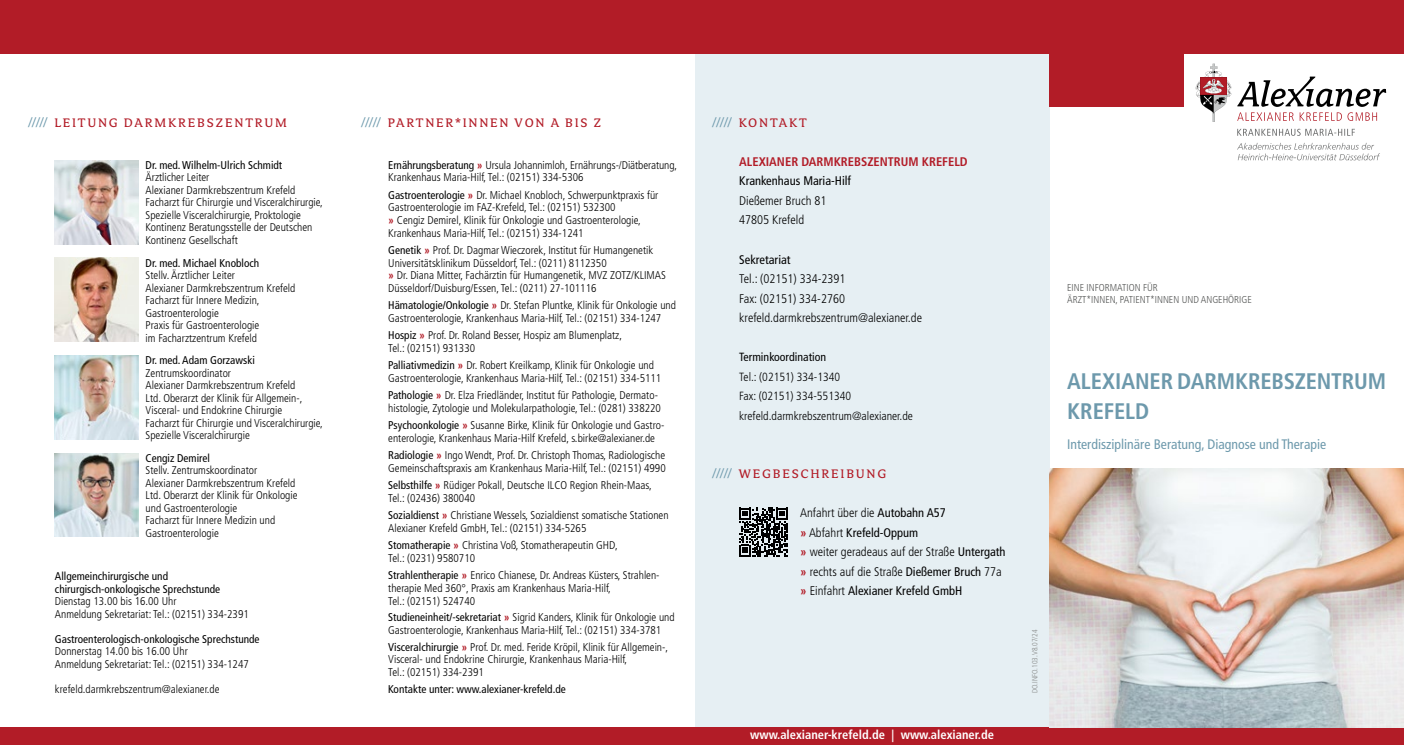
<style>
.page{position:relative;width:1404px;height:745px;background:#fff}
.page>*{position:absolute;margin:0;border:0;box-sizing:border-box;transform-origin:0 0}
.t1{font:700 condensed 22.5px/30px "Frutiger LT Std";letter-spacing:-.005em;color:#6d99ac}
.t2{font:13.75px "Avance OT";letter-spacing:.13em;color:#b21c27}
.t3{font:condensed 13.75px "Frutiger LT Std";color:#6d99ac}
.t4{font:300 condensed 12.5px/19.5px "Frutiger LT Std";color:#000}
.t5{font:700 condensed 12.5px "Frutiger LT Std";color:#fff}
.t6{font:700 condensed 12.5px "Frutiger LT Std";color:#b21c27}
.t7{font:condensed 12.5px "Frutiger LT Std";color:#000}
.t8{font:300 condensed 11.88px/19.5px "Frutiger LT Std";color:#000}
.t9{font:condensed 11.88px "Frutiger LT Std";color:#000}
.t10{font:300 condensed 11.25px/12.5px "Frutiger LT Std";color:#000}
.t11{font:condensed 11.25px/12.5px "Frutiger LT Std";color:#000}
.t12{font:300 condensed 10px/12px "Frutiger LT Std";color:#555756}
.t13{font:300 condensed 7.5px "Frutiger LT Std";color:#878988}
.s1{font-family:"Frutiger LT Std";font-weight:300;color:#6d99ac}
.s2{font-weight:400}
.s3{font-weight:700;color:#b21c27}
</style>
<div class="page">
<img style="left:55px;top:453px;width:83px;height:83px">
<div style="left:694px;top:0;width:355px;height:744px;background:#e6eff3"></div>
<div style="left:0;top:726px;width:1403px;height:18px;background:#b21c27"></div>
<div style="left:1049px;top:53px;width:134px;height:53px;background:#b21c27"></div>
<img style="left:1049px;top:468px;width:354px;height:258px">
<div style="left:0;top:0;width:1403px;height:53px;background:#b21c27"></div>
<img style="left:55px;top:160px;width:83px;height:84px">
<img style="left:55px;top:355px;width:83px;height:84px">
<svg style="left:1195px;top:64px;width:36px;height:58px"></svg>
<svg style="left:1237px;top:143px;width:142px;height:17px"></svg>
<svg style="left:1237px;top:129px;width:117px;height:7px"></svg>
<svg style="left:1237px;top:76px;width:148px;height:45px"></svg>
<img style="left:55px;top:258px;width:83px;height:83px">
<svg style="left:739px;top:507px;width:48px;height:49px"></svg>
<p class="t2" style="left:28px;top:115px;width:260px"><span class="s1">/////</span> LEITUNG DARMKREBSZENTRUM</p>
<p class="t11" style="left:146px;top:159px;width:138px">Dr. med. Wilhelm-Ulrich Schmidt</p>
<p class="t10" style="left:146px;top:171px;width:179px">Ärztlicher Leiter<br>Alexianer Darmkrebszentrum Krefeld Facharzt für Chirurgie und Visceralchirurgie, Spezielle Visceralchirurgie, Proktologie Kontinenz Beratungsstelle der Deutschen Kontinenz Gesellschaft</p>
<p class="t11" style="left:146px;top:256px;width:115px">Dr. med. Michael Knobloch</p>
<p class="t10" style="left:146px;top:269px;width:151px">Stellv. Ärztlicher Leiter<br>Alexianer Darmkrebszentrum Krefeld<br>Facharzt für Innere Medizin,<br>Gastroenterologie<br>Praxis für Gastroenterologie<br>im Facharztzentrum Krefeld</p>
<p class="t11" style="left:146px;top:354px;width:111px">Dr. med. Adam Gorzawski</p>
<p class="t10" style="left:146px;top:366px;width:179px">Zentrumskoordinator<br>Alexianer Darmkrebszentrum Krefeld<br>Ltd. Oberarzt der Klinik für Allgemein-, Visceral- und Endokrine Chirurgie<br>Facharzt für Chirurgie und Visceralchirurgie, Spezielle Visceralchirurgie</p>
<p class="t11" style="left:146px;top:451px;width:66px">Cengiz Demirel</p>
<p class="t10" style="left:146px;top:464px;width:153px">Stellv. Zentrumskoordinator<br>Alexianer Darmkrebszentrum Krefeld<br>Ltd. Oberarzt der Klinik für Onkologie und Gastroenterologie<br>Facharzt für Innere Medizin und<br>Gastroenterologie</p>
<p class="t11" style="left:55px;top:570px;width:167px">Allgemeinchirurgische und chirurgisch-onkologische Sprechstunde</p>
<p class="t10" style="left:55px;top:595px;width:195px">Dienstag 13.00 bis 16.00 Uhr<br>Anmeldung Sekretariat: Tel.: (02151) 334-2391</p>
<p class="t11" style="left:55px;top:632px;width:206px">Gastroenterologisch-onkologische Sprechstunde</p>
<p class="t10" style="left:55px;top:645px;width:195px">Donnerstag 14.00 bis 16.00 Uhr<br>Anmeldung Sekretariat: Tel.: (02151) 334-1247</p>
<p class="t10" style="left:55px;top:682px;width:166px">krefeld.darmkrebszentrum@alexianer.de</p>
<p class="t2" style="left:361px;top:115px;width:241px"><span class="s1">/////</span> PARTNER*INNEN VON A BIS Z</p>
<p class="t10" style="left:388px;top:159px;width:290px"><span class="s2">Ernährungsberatung</span> <span class="s3">»</span> Ursula Johannimloh, Ernährungs-/Diätberatung,<br>Krankenhaus Maria-Hilf, Tel.: (02151) 334-5306</p>
<p class="t10" style="left:388px;top:189px;width:271px"><span class="s2">Gastroenterologie</span> <span class="s3">»</span> Dr. Michael Knobloch, Schwerpunktpraxis für Gastroenterologie im FAZ-Krefeld, Tel.: (02151) 532300<br><span class="s3">»</span> Cengiz Demirel, Klinik für Onkologie und Gastroenterologie, Krankenhaus Maria-Hilf, Tel.: (02151) 334-1241</p>
<p class="t10" style="left:388px;top:244px;width:279px"><span class="s2">Genetik</span> <span class="s3">»</span> Prof. Dr. Dagmar Wieczorek, Institut für Humangenetik Universitätsklinikum Düsseldorf, Tel.: (0211) 8112350<br><span class="s3">»</span> Dr. Diana Mitter, Fachärztin für Humangenetik, MVZ ZOTZ/KLIMAS Düsseldorf/Duisburg/Essen, Tel.: (0211) 27-101116</p>
<p class="t10" style="left:388px;top:299px;width:289px"><span class="s2">Hämatologie/Onkologie</span> <span class="s3">»</span> Dr. Stefan Pluntke, Klinik für Onkologie und<br>Gastroenterologie, Krankenhaus Maria-Hilf, Tel.: (02151) 334-1247</p>
<p class="t10" style="left:388px;top:329px;width:235px"><span class="s2">Hospiz</span> <span class="s3">»</span> Prof. Dr. Roland Besser, Hospiz am Blumenplatz,<br>Tel.: (02151) 931330</p>
<p class="t10" style="left:388px;top:359px;width:274px"><span class="s2">Palliativmedizin</span> <span class="s3">»</span> Dr. Robert Kreilkamp, Klinik für Onkologie und<br>Gastroenterologie, Krankenhaus Maria-Hilf, Tel.: (02151) 334-5111</p>
<p class="t10" style="left:388px;top:389px;width:274px"><span class="s2">Pathologie</span> <span class="s3">»</span> Dr. Elza Friedländer, Institut für Pathologie, Dermato&shy;histologie, Zytologie und Molekularpathologie, Tel.: (0281) 338220</p>
<p class="t10" style="left:388px;top:419px;width:276px"><span class="s2">Psychoonkologie</span> <span class="s3">»</span> Susanne Birke, Klinik für Onkologie und Gastro&shy;enterologie, Krankenhaus Maria-Hilf Krefeld, s.birke@alexianer.de</p>
<p class="t10" style="left:388px;top:449px;width:279px"><span class="s2">Radiologie</span> <span class="s3">»</span> Ingo Wendt, Prof. Dr. Christoph Thomas, Radiologische<br>Gemeinschaftspraxis am Krankenhaus Maria-Hilf, Tel.: (02151) 4990</p>
<p class="t10" style="left:388px;top:479px;width:265px"><span class="s2">Selbsthilfe</span> <span class="s3">»</span> Rüdiger Pokall, Deutsche ILCO Region Rhein-Maas,<br>Tel.: (02436) 380040</p>
<p class="t10" style="left:388px;top:509px;width:282px"><span class="s2">Sozialdienst</span> <span class="s3">»</span> Christiane Wessels, Sozialdienst somatische Stationen<br>Alexianer Krefeld GmbH, Tel.: (02151) 334-5265</p>
<p class="t10" style="left:388px;top:539px;width:231px"><span class="s2">Stomatherapie</span> <span class="s3">»</span> Christina Voß, Stomatherapeutin GHD,<br>Tel.: (0231) 9580710</p>
<p class="t10" style="left:388px;top:569px;width:272px"><span class="s2">Strahlentherapie</span> <span class="s3">»</span> Enrico Chianese, Dr. Andreas Küsters, Strahlen&shy;therapie Med 360°, Praxis am Krankenhaus Maria-Hilf,<br>Tel.: (02151) 524740</p>
<p class="t10" style="left:388px;top:611px;width:288px"><span class="s2">Studieneinheit/-sekretariat</span> <span class="s3">»</span> Sigrid Kanders, Klinik für Onkologie und<br>Gastroenterologie, Krankenhaus Maria-Hilf, Tel.: (02151) 334-3781</p>
<p class="t10" style="left:388px;top:640px;width:281px"><span class="s2">Visceralchirurgie</span> <span class="s3">»</span> Prof. Dr. med. Feride Kröpil, Klinik für Allgemein-,<br>Visceral- und Endokrine Chirurgie, Krankenhaus Maria-Hilf,<br>Tel.: (02151) 334-2391</p>
<p class="t11" style="left:388px;top:682px;width:179px">Kontakte unter: www.alexianer-krefeld.de</p>
<p class="t2" style="left:712px;top:115px;width:96px"><span class="s1">/////</span> KONTAKT</p>
<p class="t6" style="left:739px;top:154px;width:230px">ALEXIANER DARMKREBSZENTRUM KREFELD</p>
<p class="t7" style="left:739px;top:174px;width:113px">Krankenhaus Maria-Hilf</p>
<p class="t4" style="left:739px;top:191px;width:89px">Dießemer Bruch 81<br>47805 Krefeld</p>
<p class="t7" style="left:739px;top:252px;width:53px">Sekretariat</p>
<p class="t4" style="left:739px;top:269px;width:184px">Tel.: (02151) 334-2391<br>Fax: (02151) 334-2760 krefeld.darmkrebszentrum@alexianer.de</p>
<p class="t9" style="left:739px;top:350px;width:89px">Terminkoordination</p>
<p class="t8" style="left:739px;top:367px;width:175px">Tel.: (02151) 334-1340<br>Fax: (02151) 334-551340 krefeld.darmkrebszentrum@alexianer.de</p>
<p class="t2" style="left:712px;top:466px;width:175px"><span class="s1">/////</span> WEGBESCHREIBUNG</p>
<p class="t4" style="left:800px;top:503px;width:207px">Anfahrt über die <span class="s2">Autobahn A57<br></span><span class="s3">»</span> Abfahrt <span class="s2">Krefeld-Oppum<br></span><span class="s3">»</span> weiter geradeaus auf der Straße <span class="s2">Untergath </span><span class="s3">»</span> rechts auf die Straße <span class="s2">Dießemer Bruch</span> 77a <span class="s3">»</span> Einfahrt <span class="s2">Alexianer Krefeld GmbH</span></p>
<p class="t5" style="left:750px;top:726px;width:245px">www.alexianer-krefeld.de | www.alexianer.de</p>
<p class="t13" style="left:1030px;top:692px;width:65px;rotate:-90deg">DO.INFO.103.V8.07/24</p>
<p class="t12" style="left:1067px;top:281px;width:186px">EINE INFORMATION FÜR<br>ÄRZT*INNEN, PATIENT*INNEN UND ANGEHÖRIGE</p>
<h1 class="t1" style="left:1067px;top:366px;width:320px">ALEXIANER DARMKREBSZENTRUM<br>KREFELD</h1>
<p class="t3" style="left:1067px;top:436px;width:260px">Interdisziplinäre Beratung, Diagnose und Therapie</p>
</div>
